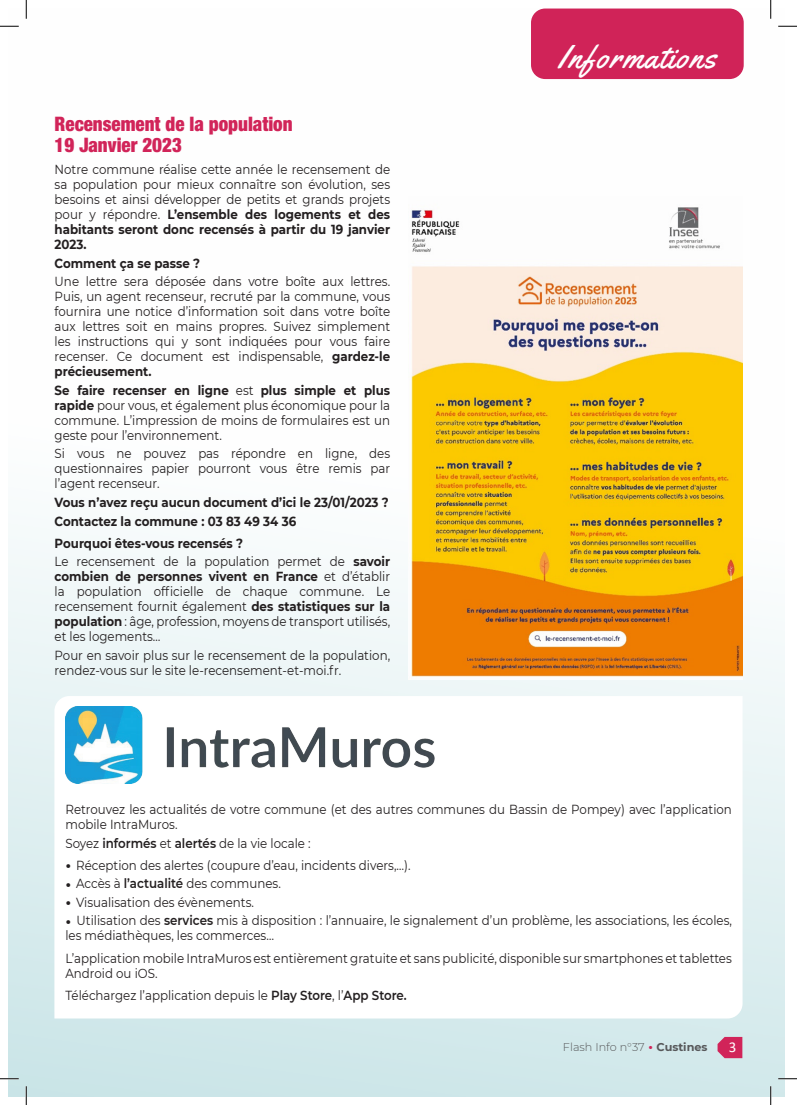
<style>
.page{position:relative;width:797px;height:1105px;background:#fff}
.page>*{position:absolute;margin:0;border:0;box-sizing:border-box;transform-origin:0 0}
.t1{font:32.5px "Yellowtail";letter-spacing:.05em;color:#fff}
.t2{font:900 condensed 20px/21.2px "Helvetica Neue";color:#d12459;scale:.95 1}
.t3{font:15px "Calibri";color:#fff}
.t4{font:13.12px/15px "Montserrat";color:#231f20;text-align:justify;scale:.9 1}
.t5{font:700 13.12px/18.5px "Montserrat";color:#231f20;scale:.9 1}
.t6{font:300 11.25px "Montserrat";color:#57585a}
.s1{font-weight:700}
.s2{font-weight:600}
.s3{font-weight:600;font-size:17.5px}
.s4{font-weight:700;font-size:12.5px;color:#d12459}
</style>
<div class="page">
<div style="left:9px;top:9px;width:776px;height:1087px;background:linear-gradient(to bottom,#fff,#d5eaec)"></div>
<div style="left:531px;top:9px;width:212px;height:70px;background:#d12459;border-radius:14px"></div>
<img style="left:409px;top:196px;width:333px;height:483px">
<svg style="left:54px;top:696px;width:688px;height:322px"></svg>
<img style="left:65px;top:706px;width:370px;height:78px">
<svg style="left:717px;top:1037px;width:25px;height:21px"></svg>
<svg style="left:0;top:25px;width:19px;height:2px"></svg>
<svg style="left:778px;top:25px;width:19px;height:2px"></svg>
<svg style="left:0;top:1078px;width:19px;height:1px"></svg>
<svg style="left:778px;top:1078px;width:19px;height:1px"></svg>
<svg style="left:25px;top:0;width:2px;height:19px"></svg>
<svg style="left:25px;top:1086px;width:2px;height:19px"></svg>
<svg style="left:770px;top:0;width:1px;height:19px"></svg>
<svg style="left:770px;top:1086px;width:1px;height:19px"></svg>
<h2 class="t2" style="left:55px;top:113px;width:252px">Recensement de la population<br>19 Janvier 2023</h2>
<p class="t4" style="left:55px;top:162px;width:374px">Notre commune réalise cette année le recensement de sa population pour mieux connaître son évolution, ses besoins et ainsi développer de petits et grands projets pour y répondre. <span class="s1">L’ensemble des logements et des habitants seront donc recensés à partir du 19 janvier 2023.</span></p>
<p class="t5" style="left:55px;top:253px;width:163px">Comment ça se passe ?</p>
<p class="t4" style="left:55px;top:274px;width:374px">Une lettre sera déposée dans votre boîte aux lettres.<br>Puis, un agent recenseur, recruté par la commune, vous fournira une notice d’information soit dans votre boîte aux lettres soit en mains propres. Suivez simplement les instructions qui y sont indiquées pour vous faire recenser. Ce document est indispensable, <span class="s1">gardez-le précieusement.</span></p>
<p class="t4" style="left:55px;top:382px;width:374px"><span class="s1">Se faire recenser en ligne</span> est <span class="s1">plus simple et plus rapide</span> pour vous, et également plus économique pour la commune. L’impression de moins de formulaires est un geste pour l’environnement.</p>
<p class="t4" style="left:55px;top:446px;width:374px">Si vous ne pouvez pas répondre en ligne, des questionnaires papier pourront vous être remis par l’agent recenseur.</p>
<p class="t5" style="left:55px;top:492px;width:373px">Vous n’avez reçu aucun document d’ici le 23/01/2023 ?<br>Contactez la commune : 03 83 49 34 36</p>
<p class="t4" style="left:55px;top:533px;width:374px;line-height:18.5px"><span class="s1">Pourquoi êtes-vous recensés ?<br></span>Le recensement de la population permet de <span class="s1">savoir</span></p>
<p class="t4" style="left:55px;top:568px;width:374px"><span class="s1">combien de personnes vivent en France</span> et d’établir la population officielle de chaque commune. Le recensement fournit également <span class="s1">des statistiques sur la population</span> : âge, profession, moyens de transport utilisés, et les logements…</p>
<p class="t4" style="left:55px;top:647px;width:374px">Pour en savoir plus sur le recensement de la population, rendez-vous sur le site le-recensement-et-moi.fr.</p>
<h1 class="t1" style="left:558px;top:36px;width:159px">Informations</h1>
<p class="t4" style="left:65px;top:801px;width:742px">Retrouvez les actualités de votre commune (et des autres communes du Bassin de Pompey) avec l’application mobile IntraMuros.</p>
<p class="t4" style="left:65px;top:835px;width:274px">Soyez <span class="s2">informés</span> et <span class="s2">alertés</span> de la vie locale :</p>
<p class="t4" style="left:65px;top:857px;width:385px"><span class="s3">•</span> Réception des alertes (coupure d’eau, incidents divers,…).</p>
<p class="t4" style="left:65px;top:876px;width:241px"><span class="s3">•</span> Accès à <span class="s2">l’actualité</span> des communes.</p>
<p class="t4" style="left:65px;top:894px;width:211px"><span class="s3">•</span> Visualisation des évènements.</p>
<p class="t4" style="left:65px;top:913px;width:742px"><span class="s3">•</span> Utilisation des <span class="s2">services</span> mis à disposition : l’annuaire, le signalement d’un problème, les associations, les écoles, les médiathèques, les commerces…</p>
<p class="t4" style="left:65px;top:950px;width:742px">L’application mobile IntraMuros est entièrement gratuite et sans publicité, disponible sur smartphones et tablettes<br>Android ou iOS.</p>
<p class="t4" style="left:65px;top:987px;width:381px">Téléchargez l’application depuis le <span class="s2">Play Store</span>, l’<span class="s2">App Store.</span></p>
<p class="t6" style="left:563px;top:1039px;width:146px">Flash Info n°37 <span class="s4">•</span> <span class="s1">Custines</span></p>
<p class="t3" style="left:728px;top:1036px;width:9px">3</p>
</div>
